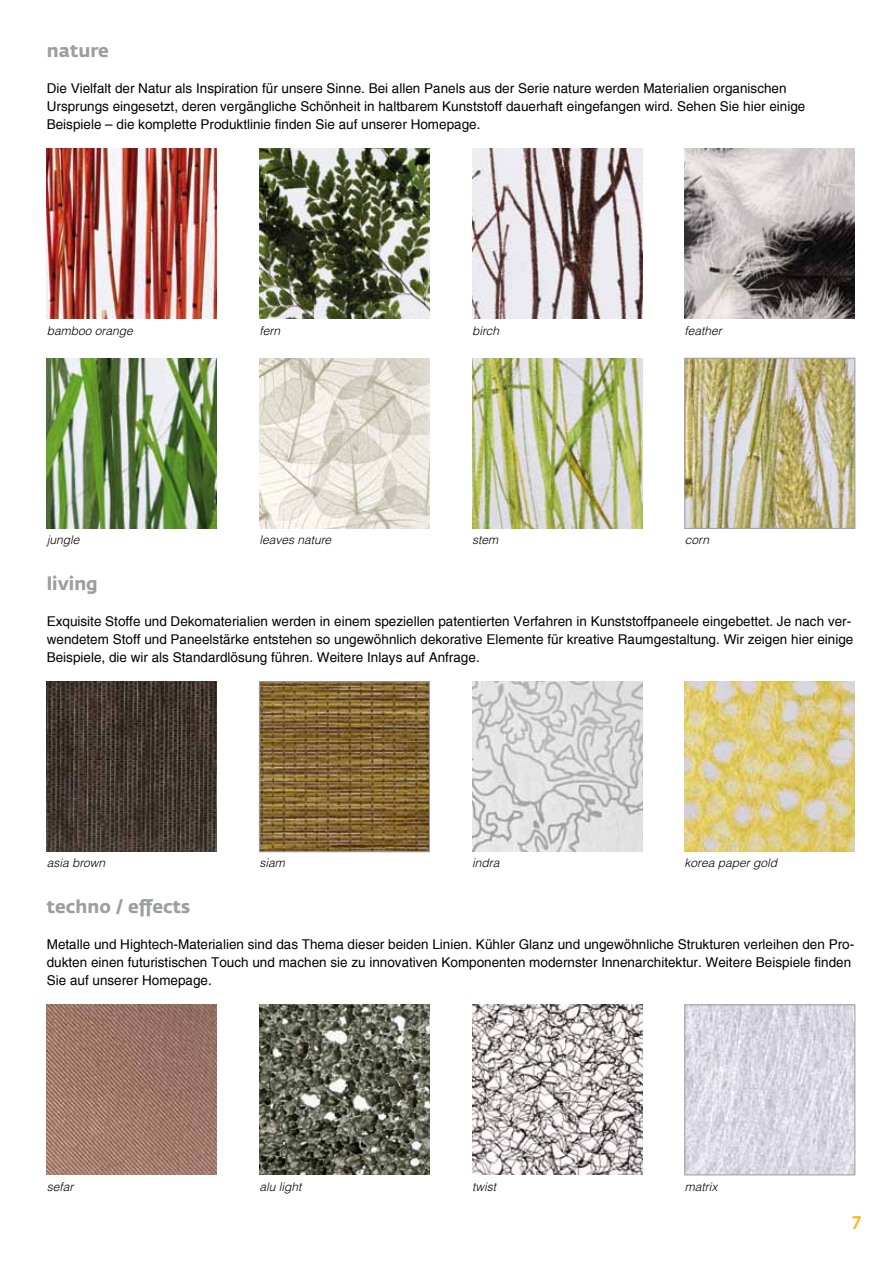
<style>
.page{position:relative;width:893px;height:1263px;background:#fff}
.page>*{position:absolute;margin:0;border:0;box-sizing:border-box;transform-origin:0 0}
.t1{font:700 18px "Fedra Sans Std";color:#9c9e9f}
.t2{font:500 18px "Fedra Sans Std";color:#faba0d}
.t3{font:13.5px/18px "Helvetica";color:#000}
.t4{font:italic 300 12px "Helvetica";color:#000}
</style>
<div class="page">
<img style="left:47px;top:149px;width:170px;height:170px">
<img style="left:259px;top:149px;width:170px;height:170px">
<img style="left:472px;top:149px;width:170px;height:170px">
<img style="left:685px;top:149px;width:170px;height:170px">
<img style="left:47px;top:358px;width:170px;height:170px">
<img style="left:687px;top:360px;width:166px;height:166px">
<div style="left:685px;top:358px;width:170px;height:170px;border:1px solid #9c9e9f"></div>
<img style="left:259px;top:358px;width:170px;height:170px">
<img style="left:472px;top:358px;width:170px;height:170px">
<img style="left:47px;top:681px;width:170px;height:170px">
<img style="left:261px;top:683px;width:167px;height:167px">
<div style="left:259px;top:681px;width:171px;height:171px;border:1px solid #9c9e9f"></div>
<img style="left:472px;top:681px;width:170px;height:170px">
<img style="left:685px;top:681px;width:170px;height:170px">
<img style="left:47px;top:1005px;width:170px;height:170px">
<img style="left:687px;top:1007px;width:166px;height:166px">
<div style="left:685px;top:1005px;width:170px;height:170px;border:1px solid #9c9e9f"></div>
<img style="left:259px;top:1005px;width:170px;height:170px">
<img style="left:472px;top:1005px;width:170px;height:170px">
<h1 class="t1" style="left:47px;top:39px;width:63px">nature</h1>
<p class="t3" style="left:47px;top:79px;width:760px">Die Vielfalt der Natur als Inspiration für unsere Sinne. Bei allen Panels aus der Serie nature werden Materialien organischen<br>Ursprungs eingesetzt, deren vergängliche Schönheit in haltbarem Kunststoff dauerhaft eingefangen wird. Sehen Sie hier einige<br>Beispiele – die komplette Produktlinie finden Sie auf unserer Homepage.</p>
<p class="t4" style="left:47px;top:323px;width:88px">bamboo orange</p>
<p class="t4" style="left:259px;top:323px;width:22px">fern</p>
<p class="t4" style="left:472px;top:323px;width:29px">birch</p>
<p class="t4" style="left:685px;top:323px;width:39px">feather</p>
<p class="t4" style="left:47px;top:532px;width:34px">jungle</p>
<p class="t4" style="left:259px;top:532px;width:73px">leaves nature</p>
<p class="t4" style="left:472px;top:532px;width:28px">stem</p>
<p class="t4" style="left:685px;top:532px;width:26px">corn</p>
<h1 class="t1" style="left:47px;top:572px;width:53px">living</h1>
<p class="t3" style="left:47px;top:612px;width:808px">Exquisite Stoffe und Dekomaterialien werden in einem speziellen patentierten Verfahren in Kunststoffpaneele eingebettet. Je nach ver&shy;wendetem Stoff und Paneelstärke entstehen so ungewöhnlich dekorative Elemente für kreative Raumgestaltung. Wir zeigen hier einige<br>Beispiele, die wir als Standardlösung führen. Weitere Inlays auf Anfrage.</p>
<p class="t4" style="left:47px;top:856px;width:60px">asia brown</p>
<p class="t4" style="left:259px;top:856px;width:27px">siam</p>
<p class="t4" style="left:472px;top:856px;width:29px">indra</p>
<p class="t4" style="left:685px;top:856px;width:94px">korea paper gold</p>
<h1 class="t1" style="left:47px;top:896px;width:145px">techno / effects</h1>
<p class="t3" style="left:47px;top:936px;width:809px">Metalle und Hightech-Materialien sind das Thema dieser beiden Linien. Kühler Glanz und ungewöhnliche Strukturen verleihen den Pro&shy;dukten einen futuristischen Touch und machen sie zu innovativen Komponenten modernster Innenarchitektur. Weitere Beispiele finden<br>Sie auf unserer Homepage.</p>
<p class="t4" style="left:47px;top:1179px;width:28px">sefar</p>
<p class="t4" style="left:259px;top:1179px;width:44px">alu light</p>
<p class="t4" style="left:472px;top:1179px;width:26px">twist</p>
<p class="t4" style="left:685px;top:1179px;width:34px">matrix</p>
<h1 class="t2" style="left:853px;top:1208px;width:10px">7</h1>
</div>
